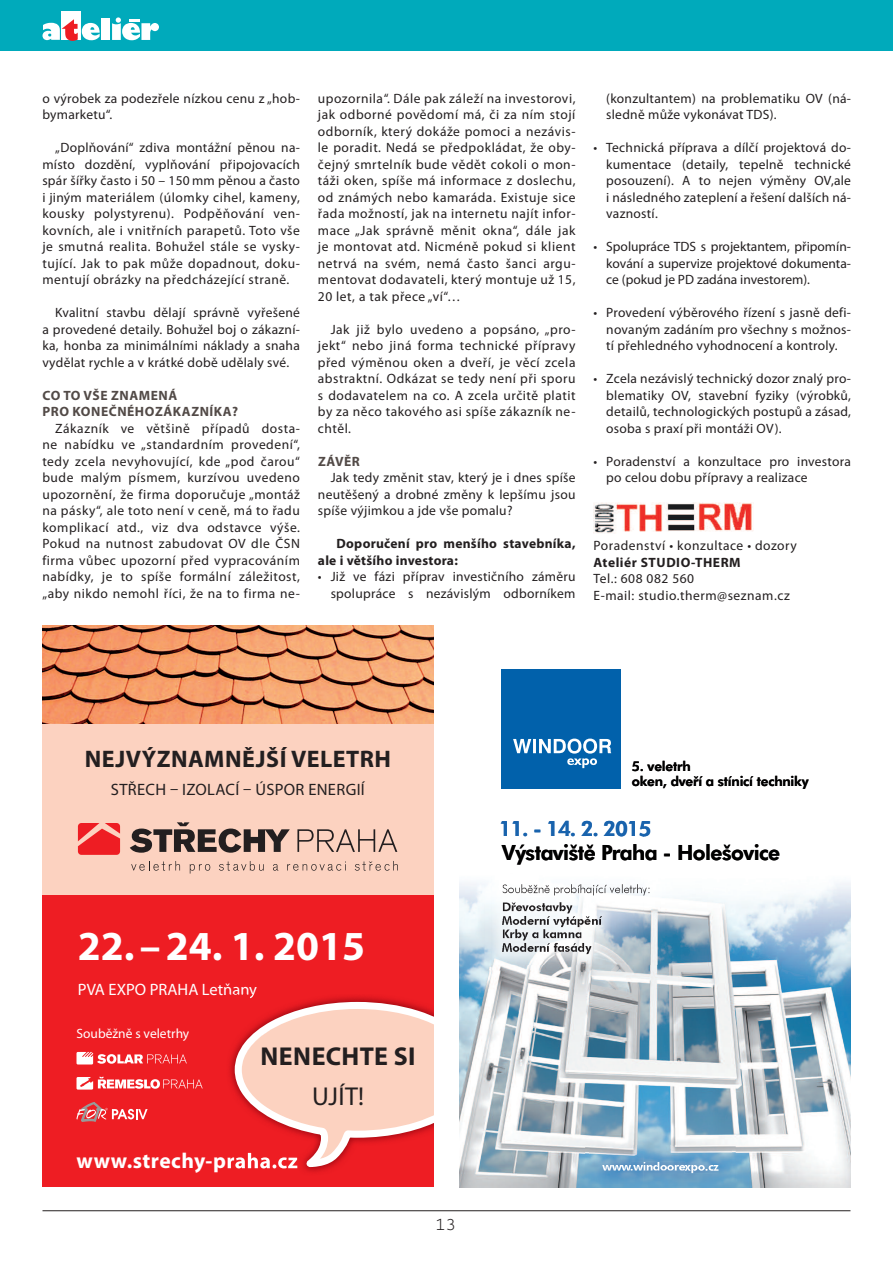
<style>
.page{position:relative;width:893px;height:1263px;background:#fff}
.page>*{position:absolute;margin:0;border:0;box-sizing:border-box;transform-origin:0 0}
.t1{font:700 41.4px "Myriad Pro";color:#fff}
.t2{font:700 25.95px "Myriad Pro";letter-spacing:.015em;color:#231f20}
.t3{font:25.95px "Myriad Pro";color:#231f20}
.t4{font:700 24px "Myriad Pro";letter-spacing:.02em;color:#231f20}
.t5{font:700 21.6px "Myriad Pro";letter-spacing:.02em;color:#fff}
.t6{font:800 21px "Futura BTCE";letter-spacing:-.025em;color:#000}
.t7{font:800 21px "Futura BTCE";letter-spacing:-.05em;color:#1963ad}
.t8{font:18px "Courier";color:#231f20}
.t9{font:16.5px "Myriad Pro";letter-spacing:.02em;color:#231f20}
.t10{font:16.5px "Myriad Pro";color:#fff}
.t11{font:13.5px/16.5px "Myriad Pro";letter-spacing:.02em;color:#231f20;text-align:justify}
.t12{font:13.5px/16.5px "Myriad Pro";letter-spacing:.04em;color:#231f20}
.t13{font:700 13.5px/16.5px "Myriad Pro";letter-spacing:.02em;color:#231f20}
.t14{font:700 13.5px/16.5px "Myriad Pro";letter-spacing:.04em;color:#524a47}
.t15{font:800 13.5px "Futura BTCE";letter-spacing:-.015em;color:#000}
.t16{font:700 13.5px "Myriad Pro";letter-spacing:.04em;color:#231f20}
.t17{font:13.5px "Myriad Pro";color:#fff}
</style>
<div class="page">
<div style="left:0;top:0;width:893px;height:51px;background:#0ab"></div>
<hr style="left:42px;top:1210px;width:808px;height:1px;background:#231f20">
<div style="left:101px;top:19px;width:9px;height:21px;background:#fff"></div>
<div style="left:61px;top:11px;width:20px;height:29px;background:#fff"></div>
<svg style="left:43px;top:19px;width:57px;height:22px"></svg>
<svg style="left:112px;top:17px;width:47px;height:23px"></svg>
<img style="left:593px;top:502px;width:160px;height:31px">
<div style="left:42px;top:674px;width:392px;height:221px;background:#fcd2c0"></div>
<svg style="left:78px;top:823px;width:42px;height:32px"></svg>
<svg style="left:130px;top:822px;width:160px;height:31px"></svg>
<svg style="left:297px;top:829px;width:100px;height:23px"></svg>
<svg style="left:131px;top:861px;width:49px;height:10px"></svg>
<svg style="left:190px;top:864px;width:20px;height:9px"></svg>
<svg style="left:219px;top:861px;width:45px;height:10px"></svg>
<svg style="left:273px;top:864px;width:5px;height:7px"></svg>
<svg style="left:287px;top:861px;width:59px;height:10px"></svg>
<svg style="left:355px;top:861px;width:43px;height:10px"></svg>
<div style="left:42px;top:895px;width:392px;height:291px;background:#ee1d23"></div>
<svg style="left:76px;top:1102px;width:72px;height:20px"></svg>
<svg style="left:76px;top:1077px;width:127px;height:12px"></svg>
<svg style="left:76px;top:1052px;width:111px;height:12px"></svg>
<img style="left:229px;top:996px;width:177px;height:176px">
<img style="left:229px;top:994px;width:28px;height:4px">
<img style="left:227px;top:1153px;width:70px;height:19px">
<img style="left:227px;top:1153px;width:7px;height:15px">
<svg style="left:235px;top:1002px;width:199px;height:165px"></svg>
<img style="left:42px;top:625px;width:392px;height:99px">
<img style="left:460px;top:882px;width:390px;height:305px">
<div style="left:501px;top:669px;width:120px;height:120px;background:#0161ab"></div>
<svg style="left:513px;top:738px;width:98px;height:30px"></svg>
<img style="left:484px;top:882px;width:181px;height:88px">
<img style="left:491px;top:882px;width:170px;height:83px">
<svg style="left:643px;top:884px;width:7px;height:11px"></svg>
<img style="left:585px;top:1145px;width:151px;height:42px">
<img style="left:589px;top:1149px;width:142px;height:36px">
<img style="left:685px;top:1165px;width:34px;height:2px">
<img style="left:684px;top:1167px;width:35px;height:6px">
<img style="left:643px;top:1162px;width:42px;height:5px">
<img style="left:643px;top:1167px;width:41px;height:4px">
<p class="t11" style="left:42px;top:90px;width:259px">o výrobek za podezřele nízkou cenu z „hob&shy;bymarketu“.</p>
<p class="t11" style="left:42px;top:139px;width:259px;text-indent:13px">„Doplňování“ zdiva montážní pěnou na&shy;místo dozdění, vyplňování připojovacích spár šířky často i 50 – 150 mm pěnou a často i jiným materiálem (úlomky cihel, kameny, kousky polystyrenu). Podpěňování ven&shy;kovních, ale i vnitřních parapetů. Toto vše je smutná realita. Bohužel stále se vysky&shy;tující. Jak to pak může dopadnout, doku&shy;mentují obrázky na předcházející straně.</p>
<p class="t11" style="left:42px;top:304px;width:259px;text-indent:13px">Kvalitní stavbu dělají správně vyřešené a provedené detaily. Bohužel boj o zákazní&shy;ka, honba za minimálními náklady a snaha vydělat rychle a v krátké době udělaly své.</p>
<p class="t14" style="left:43px;top:387px;width:197px">CO TO VŠE ZNAMENÁ<br>PRO KONEČNÉHOZÁKAZNÍKA?</p>
<p class="t11" style="left:42px;top:420px;width:259px;text-indent:13px">Zákazník ve většině případů dosta&shy;ne nabídku ve „standardním provedení“, tedy zcela nevyhovující, kde „pod čarou“ bude malým písmem, kurzívou uvedeno upozornění, že firma doporučuje „montáž na pásky“, ale toto není v ceně, má to řadu komplikací atd., viz dva odstavce výše.<br>Pokud na nutnost zabudovat OV dle ČSN firma vůbec upozorní před vypracováním nabídky, je to spíše formální záležitost, „aby nikdo nemohl říci, že na to firma ne-</p>
<p class="t11" style="left:318px;top:90px;width:259px">upozornila“. Dále pak záleží na investorovi, jak odborné povědomí má, či za ním stojí odborník, který dokáže pomoci a nezávis&shy;le poradit. Nedá se předpokládat, že oby&shy;čejný smrtelník bude vědět cokoli o mon&shy;táži oken, spíše má informace z doslechu, od známých nebo kamaráda. Existuje sice řada možností, jak na internetu najít infor&shy;mace „Jak správně měnit okna“, dále jak je montovat atd. Nicméně pokud si klient netrvá na svém, nemá často šanci argu&shy;mentovat dodavateli, který montuje už 15, 20 let, a tak přece „ví“…</p>
<p class="t11" style="left:318px;top:321px;width:259px;text-indent:13px">Jak již bylo uvedeno a popsáno, „pro&shy;jekt“ nebo jiná forma technické přípravy před výměnou oken a dveří, je věcí zcela abstraktní. Odkázat se tedy není při sporu s dodavatelem na co. A zcela určitě platit by za něco takového asi spíše zákazník ne&shy;chtěl.</p>
<p class="t14" style="left:318px;top:452px;width:43px">ZÁVĚR</p>
<p class="t11" style="left:318px;top:469px;width:259px;text-indent:13px">Jak tedy změnit stav, který je i dnes spíše neutěšený a drobné změny k lepšímu jsou spíše výjimkou a jde vše pomalu?</p>
<p class="t13" style="left:318px;top:535px;width:259px;text-indent:19px">Doporučení pro menšího stavebníka, ale i většího investora:</p>
<p class="t11" style="left:318px;top:568px;width:259px;text-align:right">• Již ve fázi příprav investičního záměru spolupráce s nezávislým odborníkem</p>
<p class="t11" style="left:606px;top:90px;width:246px">(konzultantem) na problematiku OV (ná&shy;sledně může vykonávat TDS).</p>
<p class="t11" style="left:606px;top:139px;width:246px;text-indent:-13px">• Technická příprava a dílčí projektová do&shy;kumentace (detaily, tepelně technické posouzení). A to nejen výměny OV,ale i následného zateplení a řešení dalších ná&shy;vazností.</p>
<p class="t11" style="left:606px;top:238px;width:246px;text-indent:-13px">• Spolupráce TDS s projektantem, připomín&shy;kování a supervize projektové dokumenta&shy;ce (pokud je PD zadána investorem).</p>
<p class="t11" style="left:606px;top:304px;width:246px;text-indent:-13px">• Provedení výběrového řízení s jasně defi&shy;novaným zadáním pro všechny s možnos&shy;tí přehledného vyhodnocení a kontroly.</p>
<p class="t11" style="left:606px;top:370px;width:246px;text-indent:-13px">• Zcela nezávislý technický dozor znalý pro&shy;blematiky OV, stavební fyziky (výrobků, detailů, technologických postupů a zásad, osoba s praxí při montáži OV).</p>
<p class="t11" style="left:606px;top:453px;width:246px;text-indent:-13px">• Poradenství a konzultace pro investora po celou dobu přípravy a realizace</p>
<p class="t12" style="left:593px;top:537px;width:205px">Poradenství • konzultace • dozory</p>
<p class="t16" style="left:593px;top:553px;width:149px">Ateliér STUDIO-THERM</p>
<p class="t12" style="left:593px;top:570px;width:198px">Tel.: 608 082 560<br>E-mail: studio.therm@seznam.cz</p>
<h3 class="t4" style="left:85px;top:743px;width:308px">NEJVÝZNAMNĚJŠÍ VELETRH</h3>
<p class="t9" style="left:111px;top:779px;width:255px">STŘECH – IZOLACÍ – ÚSPOR ENERGIÍ</p>
<p class="t15" style="left:632px;top:757px;width:61px">5. veletrh</p>
<p class="t15" style="left:632px;top:772px;width:178px">oken, dveří a stínicí techniky</p>
<h3 class="t7" style="left:499px;top:814px;width:154px">11. - 14. 2. 2015</h3>
<h1 class="t1" style="left:78px;top:919px;width:289px">22. – 24. 1. 2015</h1>
<p class="t10" style="left:78px;top:979px;width:181px">PVA EXPO PRAHA Letňany</p>
<p class="t17" style="left:76px;top:1025px;width:114px">Souběžně s veletrhy</p>
<h2 class="t2" style="left:260px;top:1040px;width:157px">NENECHTE SI</h2>
<h2 class="t3" style="left:312px;top:1080px;width:54px">UJÍT!</h2>
<h3 class="t5" style="left:76px;top:1147px;width:223px">www.strechy-praha.cz</h3>
<h3 class="t8" style="left:435px;top:1215px;width:23px">13</h3>
<h3 class="t6" style="left:502px;top:838px;width:280px">Výstaviště Praha - Holešovice</h3>
</div>
